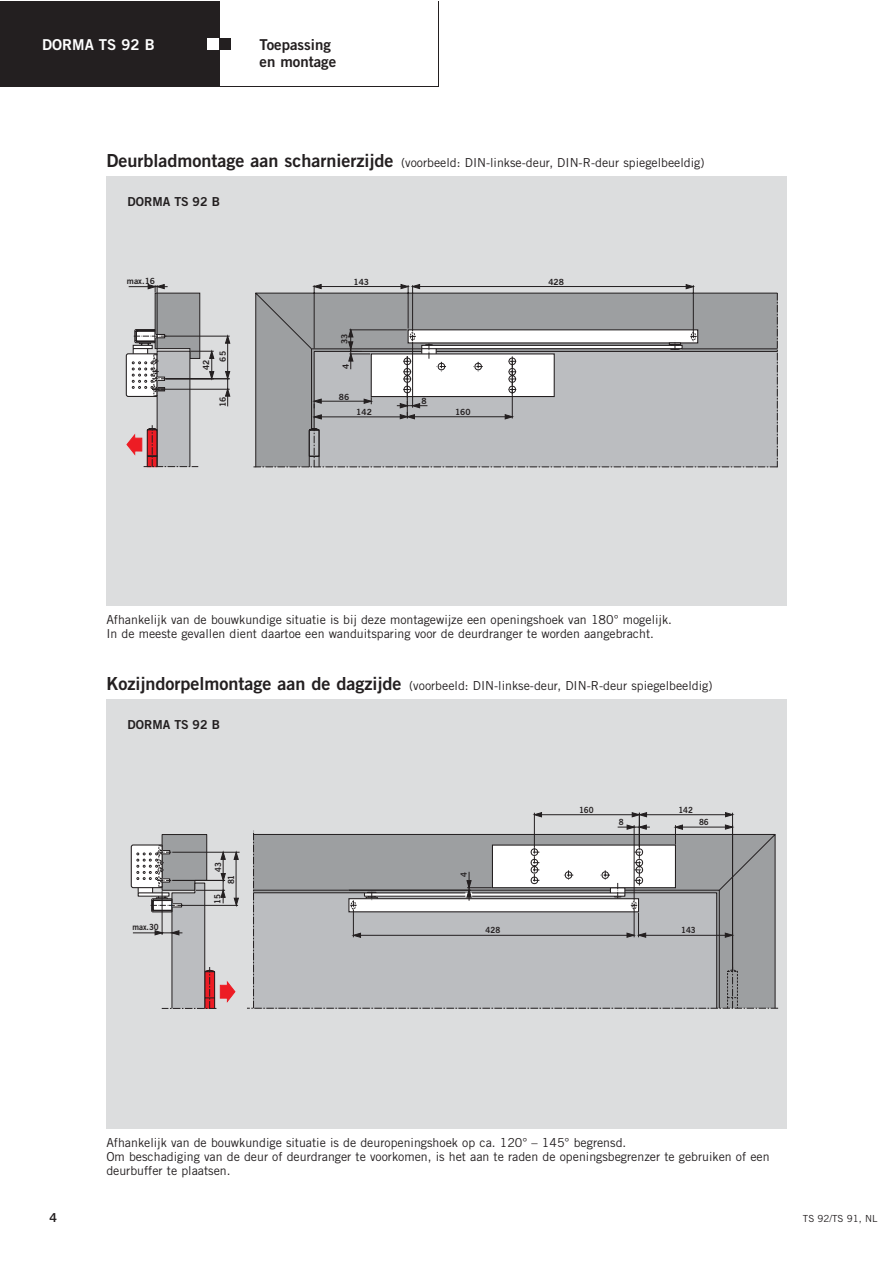
<style>
.page{position:relative;width:893px;height:1263px;background:#fff}
.page>*{position:absolute;margin:0;border:0;box-sizing:border-box;transform-origin:0 0}
.t1{font:15px/16.5px "Trade Gothic Bold Two";color:#231f20}
.t2{font:15px "Trade Gothic Bold Two";color:#fff}
.t3{font:12.3px/13.8px "Trade Gothic";color:#231f20}
.t4{font:12.3px "Trade Gothic Bold Two";color:#231f20}
.t5{font:9.75px "Trade Gothic";color:#231f20}
.t6{font:8.55px/16.6px "Trade Gothic Bold Two";color:#231f20}
.t7{font:8.55px "Trade Gothic Bold Two";color:#231f20;scale:.94 1}
.s1{font-family:"Trade Gothic Bold Two";font-size:18px}
</style>
<div class="page">
<div style="left:106px;top:176px;width:681px;height:429px;background:#dcddde"></div>
<div style="left:0;top:2px;width:219px;height:85px;background:#231f20"></div>
<div style="left:219px;top:38px;width:12px;height:12px;background:#231f20"></div>
<div style="left:207px;top:38px;width:12px;height:12px;background:#fff"></div>
<hr style="left:164px;top:336px;width:66px;height:1px;background:#231f20">
<hr style="left:227px;top:338px;width:1px;height:38px;background:#231f20">
<hr style="left:165px;top:379px;width:65px;height:1px;background:#231f20">
<hr style="left:165px;top:389px;width:65px;height:1px;background:#231f20">
<svg style="left:225px;top:336px;width:5px;height:7px"></svg>
<svg style="left:225px;top:372px;width:5px;height:34px"></svg>
<svg style="left:253px;top:284px;width:525px;height:184px"></svg>
<svg style="left:126px;top:285px;width:88px;height:182px"></svg>
<div style="left:106px;top:699px;width:681px;height:429px;background:#dcddde"></div>
<hr style="left:534px;top:813px;width:1px;height:34px;background:#231f20">
<hr style="left:538px;top:814px;width:97px;height:1px;background:#231f20">
<hr style="left:639px;top:813px;width:1px;height:34px;background:#231f20">
<hr style="left:732px;top:813px;width:1px;height:157px;background:#231f20">
<hr style="left:643px;top:814px;width:87px;height:1px;background:#231f20">
<svg style="left:725px;top:813px;width:7px;height:4px"></svg>
<svg style="left:534px;top:813px;width:7px;height:4px"></svg>
<svg style="left:632px;top:813px;width:14px;height:4px"></svg>
<hr style="left:172px;top:852px;width:67px;height:1px;background:#231f20">
<svg style="left:247px;top:825px;width:531px;height:184px"></svg>
<svg style="left:131px;top:834px;width:107px;height:175px"></svg>
<p class="t2" style="left:42px;top:35px;width:114px">DORMA TS 92 B</p>
<p class="t1" style="left:259px;top:36px;width:78px">Toepassing en montage</p>
<p class="t3" style="left:106px;top:155px;width:599px"><span class="s1">Deurbladmontage aan scharnierzijde</span> (voorbeeld: DIN-linkse-deur, DIN-R-deur spiegelbeeldig)</p>
<p class="t4" style="left:128px;top:194px;width:94px">DORMA TS 92 B</p>
<p class="t6" style="left:127px;top:272px;width:30px">max.16</p>
<p class="t6" style="left:197px;top:362px;width:12px;text-indent:-8px;rotate:-90deg">42<br>65</p>
<p class="t6" style="left:214px;top:407px;width:12px;rotate:-90deg">16</p>
<p class="t6" style="left:353px;top:273px;width:17px">143</p>
<p class="t6" style="left:548px;top:273px;width:17px">428</p>
<p class="t6" style="left:336px;top:344px;width:12px;rotate:-90deg">33</p>
<p class="t6" style="left:337px;top:369px;width:7px;rotate:-90deg">4</p>
<p class="t6" style="left:339px;top:388px;width:12px">86</p>
<p class="t6" style="left:356px;top:404px;width:17px">142</p>
<p class="t6" style="left:421px;top:393px;width:7px">8</p>
<p class="t6" style="left:455px;top:403px;width:17px">160</p>
<p class="t3" style="left:106px;top:613px;width:567px">Afhankelijk van de bouwkundige situatie is bij deze montagewijze een openingshoek van 180° mogelijk.<br>In de meeste gevallen dient daartoe een wanduitsparing voor de deurdranger te worden aangebracht.</p>
<p class="t3" style="left:106px;top:678px;width:607px"><span class="s1">Kozijndorpelmontage aan de dagzijde</span> (voorbeeld: DIN-linkse-deur, DIN-R-deur spiegelbeeldig)</p>
<p class="t4" style="left:128px;top:717px;width:94px">DORMA TS 92 B</p>
<p class="t7" style="left:132px;top:922px;width:29px">max.30</p>
<p class="t7" style="left:213px;top:872px;width:12px;rotate:-90deg">43</p>
<p class="t7" style="left:212px;top:904px;width:12px;rotate:-90deg">15</p>
<p class="t7" style="left:226px;top:884px;width:12px;rotate:-90deg">81</p>
<p class="t7" style="left:458px;top:877px;width:7px;rotate:-90deg">4</p>
<p class="t7" style="left:579px;top:804px;width:17px">160</p>
<p class="t7" style="left:678px;top:804px;width:17px">142</p>
<p class="t7" style="left:618px;top:817px;width:7px">8</p>
<p class="t7" style="left:699px;top:817px;width:12px">86</p>
<p class="t7" style="left:485px;top:925px;width:17px">428</p>
<p class="t7" style="left:681px;top:925px;width:17px">143</p>
<p class="t4" style="left:49px;top:1210px;width:9px">4</p>
<p class="t3" style="left:106px;top:1136px;width:664px">Afhankelijk van de bouwkundige situatie is de deuropeningshoek op ca. 120° – 145° begrensd.<br>Om beschadiging van de deur of deurdranger te voorkomen, is het aan te raden de openingsbegrenzer te gebruiken of een deurbuffer te plaatsen.</p>
<p class="t5" style="left:803px;top:1213px;width:76px">TS 92/TS 91, NL</p>
</div>
